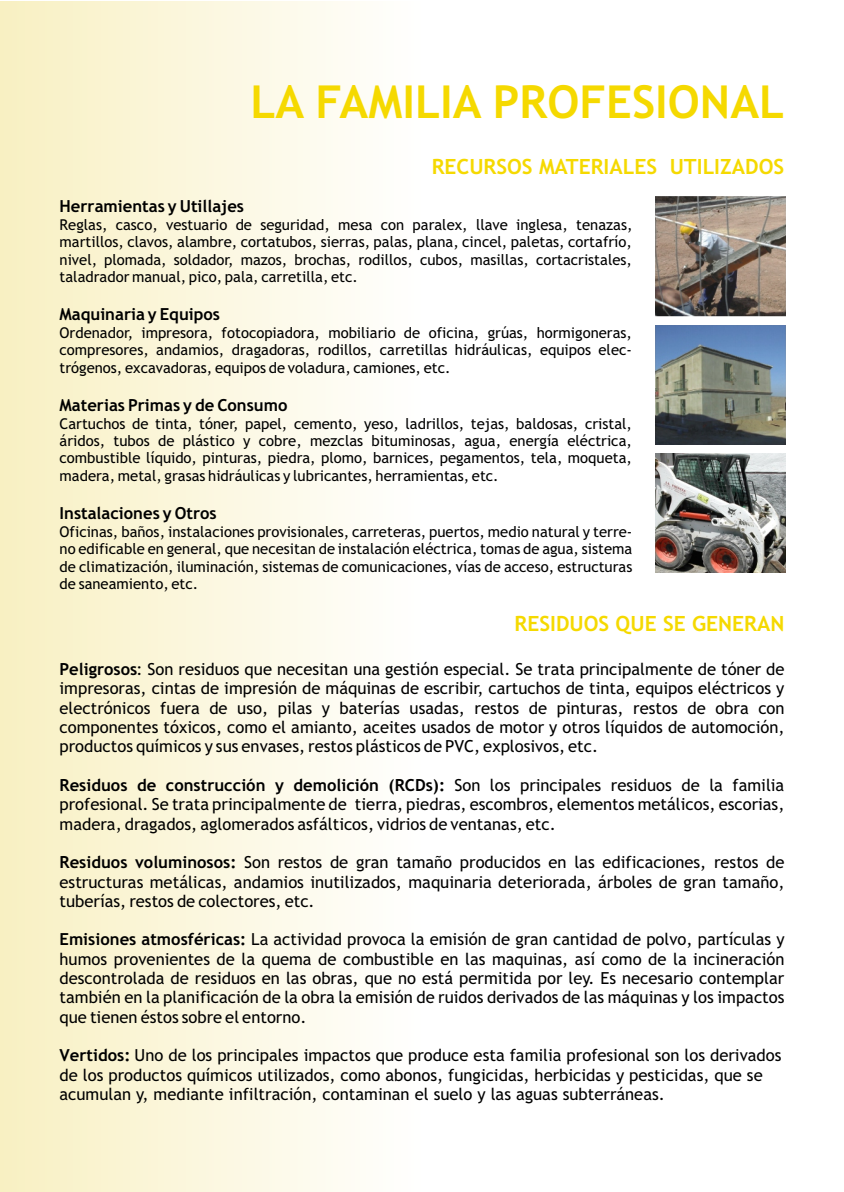
<style>
.page{position:relative;width:844px;height:1192px;background:#fff}
.page>*{position:absolute;margin:0;border:0;box-sizing:border-box;transform-origin:0 0}
.t1{font:700 45.5px "Trebuchet MS";color:#f5d900}
.t2{font:700 21px "Trebuchet MS";color:#f5d900}
.t3{font:16.62px/19.2px "Trebuchet MS";color:#000;text-align:justify}
.t4{font:700 16.62px "Trebuchet MS";color:#000}
.t5{font:14.88px/17.3px "Trebuchet MS";color:#000;text-align:justify}
.s1{font-weight:700}
</style>
<div class="page">
<div style="left:0;top:1px;width:422px;height:1191px;background:linear-gradient(to right,#f8f0c2,#fffffe)"></div>
<img style="left:655px;top:325px;width:130px;height:119px">
<img style="left:655px;top:453px;width:130px;height:120px">
<img style="left:655px;top:197px;width:130px;height:119px">
<h1 class="t1" style="left:250px;top:85px;width:535px">LA FAMILIA PROFESIONAL</h1>
<p class="t2" style="left:431px;top:159px;width:354px">RECURSOS MATERIALES UTILIZADOS</p>
<p class="t4" style="left:60px;top:200px;width:186px">Herramientas y Utillajes</p>
<p class="t5" style="left:60px;top:217px;width:574px">Reglas, casco, vestuario de seguridad, mesa con paralex, llave inglesa, tenazas, martillos, clavos, alambre, cortatubos, sierras, palas, plana, cincel, paletas, cortafrío, nivel, plomada, soldador, mazos, brochas, rodillos, cubos, masillas, cortacristales, taladrador manual, pico, pala, carretilla, etc.</p>
<p class="t4" style="left:60px;top:308px;width:162px">Maquinaria y Equipos</p>
<p class="t5" style="left:60px;top:325px;width:574px">Ordenador, impresora, fotocopiadora, mobiliario de oficina, grúas, hormigoneras, compresores, andamios, dragadoras, rodillos, carretillas hidráulicas, equipos elec&shy;trógenos, excavadoras, equipos de voladura, camiones, etc.</p>
<p class="t4" style="left:60px;top:399px;width:229px">Materias Primas y de Consumo</p>
<p class="t5" style="left:60px;top:416px;width:574px">Cartuchos de tinta, tóner, papel, cemento, yeso, ladrillos, tejas, baldosas, cristal, áridos, tubos de plástico y cobre, mezclas bituminosas, agua, energía eléctrica, combustible líquido, pinturas, piedra, plomo, barnices, pegamentos, tela, moqueta, madera, metal, grasas hidráulicas y lubricantes, herramientas, etc.</p>
<p class="t4" style="left:60px;top:507px;width:159px">Instalaciones y Otros</p>
<p class="t5" style="left:60px;top:524px;width:574px">Oficinas, baños, instalaciones provisionales, carreteras, puertos, medio natural y terre&shy;no edificable en general, que necesitan de instalación eléctrica, tomas de agua, sistema de climatización, iluminación, sistemas de comunicaciones, vías de acceso, estructuras de saneamiento, etc.</p>
<p class="t2" style="left:514px;top:615px;width:271px">RESIDUOS QUE SE GENERAN</p>
<p class="t3" style="left:60px;top:661px;width:726px"><span class="s1">Peligrosos</span>: Son residuos que necesitan una gestión especial. Se trata principalmente de tóner de impresoras, cintas de impresión de máquinas de escribir, cartuchos de tinta, equipos eléctricos y electrónicos fuera de uso, pilas y baterías usadas, restos de pinturas, restos de obra con componentes tóxicos, como el amianto, aceites usados de motor y otros líquidos de automoción, productos químicos y sus envases, restos plásticos de PVC, explosivos, etc.</p>
<p class="t3" style="left:60px;top:777px;width:726px"><span class="s1">Residuos de construcción y demolición (RCDs):</span> Son los principales residuos de la familia profesional. Se trata principalmente de tierra, piedras, escombros, elementos metálicos, escorias, madera, dragados, aglomerados asfálticos, vidrios de ventanas, etc.</p>
<p class="t3" style="left:60px;top:854px;width:726px"><span class="s1">Residuos voluminosos:</span> Son restos de gran tamaño producidos en las edificaciones, restos de estructuras metálicas, andamios inutilizados, maquinaria deteriorada, árboles de gran tamaño, tuberías, restos de colectores, etc.</p>
<p class="t3" style="left:60px;top:931px;width:726px"><span class="s1">Emisiones atmosféricas:</span> La actividad provoca la emisión de gran cantidad de polvo, partículas y humos provenientes de la quema de combustible en las maquinas, así como de la incineración descontrolada de residuos en las obras, que no está permitida por ley. Es necesario contemplar también en la planificación de la obra la emisión de ruidos derivados de las máquinas y los impactos que tienen éstos sobre el entorno.</p>
<p class="t3" style="left:60px;top:1047px;width:723px;text-align:left"><span class="s1">Vertidos:</span> Uno de los principales impactos que produce esta familia profesional son los derivados de los productos químicos utilizados, como abonos, fungicidas, herbicidas y pesticidas, que se acumulan y, mediante infiltración, contaminan el suelo y las aguas subterráneas.</p>
</div>
